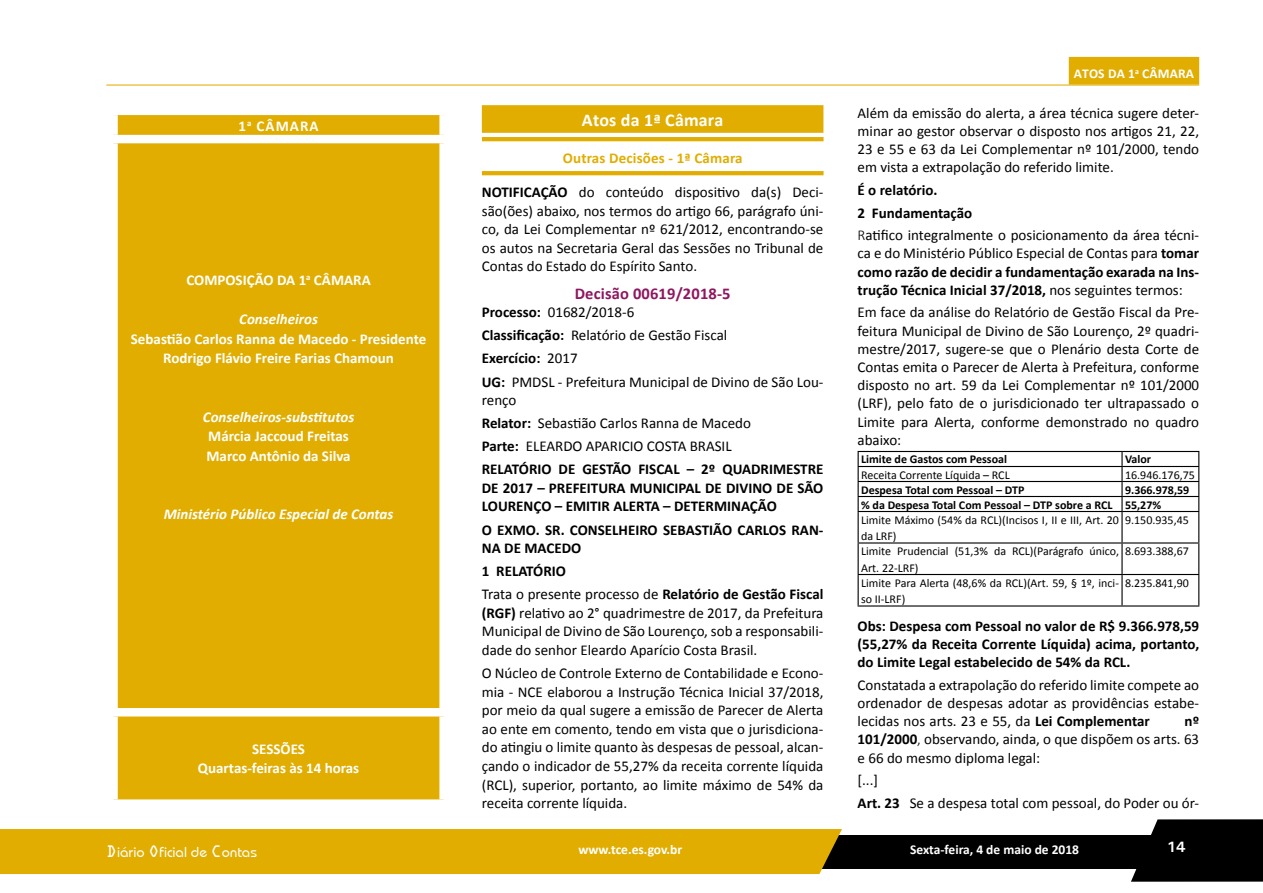
<style>
.page{position:relative;width:1263px;height:893px;background:#fff}
.page>*{position:absolute;margin:0;border:0;box-sizing:border-box;transform-origin:0 0}
.t1{font:700 18px "Calibri";letter-spacing:.01em;color:#fff}
.t2{font:700 16.5px "Calibri";letter-spacing:.01em;color:#8f1660}
.t3{font:15px/18.1px "Calibri";color:#000;text-align:justify}
.t4{font:700 15px/18.1px "Calibri";color:#000}
.t5{font:700 15px/19.5px "Calibri";color:#fff;text-align:center}
.t6{font:italic 700 15px "Calibri";color:#fff}
.t7{font:700 15px "Calibri";letter-spacing:.01em;color:#e0ad00}
.t8{font:500 15px "Bauhaus Itc TEE";color:#fff}
.t9{font:700 15px "Univers";color:#fff}
.t10{font:700 13.5px "Calibri";color:#fff}
.t11{font:12px/16.5px "Calibri";color:#000}
.t12{font:700 12px/15px "Calibri";color:#000}
.s1{font-weight:700}
.s2{font-weight:400}
.s3{font-family:"OCRA Std";font-weight:400}
.s4{font-weight:300}
</style>
<div class="page">
<svg style="left:1131px;top:819px;width:132px;height:63px;background:#1f1f1f"></svg>
<div style="left:804px;top:835px;width:459px;height:33px;background:#000"></div>
<div style="left:0;top:829px;width:842px;height:45px;background:#e0ad00"></div>
<div style="left:1069px;top:57px;width:130px;height:28px;background:#e0ad00"></div>
<hr style="left:106px;top:85px;width:1093px;height:1px;background:#e0ad00">
<div style="left:114px;top:111px;width:330px;height:28px;background:#e0ad00"></div>
<div style="left:118px;top:143px;width:321px;height:656px;background:#e0ad00"></div>
<div style="left:109px;top:107px;width:339px;height:8px;background:#fff"></div>
<div style="left:109px;top:115px;width:9px;height:20px;background:#fff"></div>
<div style="left:439px;top:115px;width:9px;height:20px;background:#fff"></div>
<div style="left:109px;top:135px;width:339px;height:8px;background:#fff"></div>
<div style="left:109px;top:708px;width:339px;height:8px;background:#fff"></div>
<div style="left:482px;top:105px;width:341px;height:28px;background:#e0ad00"></div>
<hr style="left:482px;top:137px;width:341px;height:4px;background:#e0ad00">
<svg style="left:482px;top:171px;width:341px;height:4px"></svg>
<svg style="left:859px;top:452px;width:339px;height:153px"></svg>
<hr style="left:857px;top:466px;width:265px;height:1px;background:#000">
<hr style="left:1122px;top:466px;width:77px;height:1px;background:#000">
<hr style="left:857px;top:481px;width:265px;height:1px;background:#000">
<hr style="left:1122px;top:481px;width:77px;height:1px;background:#000">
<hr style="left:857px;top:496px;width:265px;height:1px;background:#000">
<hr style="left:1122px;top:496px;width:77px;height:1px;background:#000">
<hr style="left:857px;top:511px;width:265px;height:1px;background:#000">
<hr style="left:1122px;top:511px;width:77px;height:1px;background:#000">
<hr style="left:857px;top:542px;width:265px;height:2px;background:#000">
<hr style="left:1122px;top:542px;width:77px;height:2px;background:#000">
<hr style="left:857px;top:574px;width:265px;height:1px;background:#000">
<hr style="left:1122px;top:574px;width:77px;height:1px;background:#000">
<svg style="left:1121px;top:452px;width:1px;height:59px"></svg>
<hr style="left:1121px;top:512px;width:1px;height:30px;background:#000">
<hr style="left:1121px;top:544px;width:1px;height:30px;background:#000">
<hr style="left:1121px;top:575px;width:1px;height:30px;background:#000">
<hr style="left:857px;top:451px;width:265px;height:1px;background:#000">
<hr style="left:1122px;top:451px;width:77px;height:1px;background:#000">
<svg style="left:857px;top:452px;width:2px;height:59px"></svg>
<svg style="left:1198px;top:452px;width:1px;height:59px"></svg>
<hr style="left:857px;top:512px;width:2px;height:30px;background:#000">
<hr style="left:1198px;top:512px;width:1px;height:30px;background:#000">
<hr style="left:857px;top:544px;width:2px;height:30px;background:#000">
<hr style="left:1198px;top:544px;width:1px;height:30px;background:#000">
<hr style="left:857px;top:575px;width:2px;height:30px;background:#000">
<hr style="left:1198px;top:575px;width:1px;height:30px;background:#000">
<hr style="left:857px;top:605px;width:265px;height:2px;background:#000">
<hr style="left:1122px;top:605px;width:77px;height:2px;background:#000">
<p class="t5" style="left:239px;top:116px;width:82px">1<sup>a</sup> CÂMARA</p>
<p class="t5" style="left:186px;top:270px;width:186px">COMPOSIÇÃO DA 1<sup>a</sup> CÂMARA</p>
<p class="t6" style="left:239px;top:310px;width:80px">Conselheiros</p>
<p class="t5" style="left:131px;top:329px;width:297px">Sebastião Carlos Ranna de Macedo - Presidente<br>Rodrigo Flávio Freire Farias Chamoun</p>
<p class="t6" style="left:203px;top:407px;width:153px">Conselheiros-substitutos</p>
<p class="t5" style="left:206px;top:426px;width:146px;text-align:left">Márcia Jaccoud Freitas<br>Marco Antônio da Silva</p>
<p class="t6" style="left:164px;top:505px;width:231px">Ministério Público Especial de Contas</p>
<p class="t5" style="left:198px;top:739px;width:163px">SESSÕES<br>Quartas-feiras às 14 horas</p>
<p class="t1" style="left:582px;top:109px;width:143px">Atos da 1ª Câmara</p>
<p class="t7" style="left:563px;top:148px;width:181px">Outras Decisões - 1ª Câmara</p>
<p class="t3" style="left:482px;top:183px;width:343px;line-height:18.6px"><span class="s1">NOTIFICAÇÃO</span> do conteúdo dispositivo da(s) Deci&shy;são(ões) abaixo, nos termos do artigo 66, parágrafo úni&shy;co, da Lei Complementar nº 621/2012, encontrando-se os autos na Secretaria Geral das Sessões no Tribunal de Contas do Estado do Espírito Santo.</p>
<p class="t2" style="left:575px;top:283px;width:157px">Decisão 00619/2018-5</p>
<p class="t3" style="left:482px;top:301px;width:343px;line-height:23.1px;text-align:left"><span class="s1">Processo:</span> 01682/2018-6<br><span class="s1">Classificação:</span> Relatório de Gestão Fiscal<br><span class="s1">Exercício:</span> 2017<br><span class="s1">UG:</span> PMDSL - Prefeitura Municipal de Divino de São Lou-</p>
<p class="t3" style="left:482px;top:389px;width:343px;line-height:23.1px;text-align:left">renço<br><span class="s1">Relator:</span> Sebastião Carlos Ranna de Macedo<br><span class="s1">Parte:</span> ELEARDO APARICIO COSTA BRASIL<br><span class="s1">RELATÓRIO DE GESTÃO FISCAL – 2º QUADRIMESTRE</span></p>
<p class="t4" style="left:482px;top:479px;width:343px;line-height:18.6px">DE 2017 – PREFEITURA MUNICIPAL DE DIVINO DE SÃO<br>LOURENÇO – EMITIR ALERTA – DETERMINAÇÃO</p>
<p class="t4" style="left:482px;top:520px;width:343px;line-height:18.6px">O EXMO. SR. CONSELHEIRO SEBASTIÃO CARLOS RAN-<br>NA DE MACEDO</p>
<p class="t4" style="left:482px;top:560px;width:343px;line-height:23.1px">1 RELATÓRIO<br><span class="s2">Trata o presente processo de</span> Relatório de Gestão Fiscal</p>
<p class="t3" style="left:482px;top:604px;width:343px;line-height:18.6px"><span class="s1">(RGF)</span> relativo ao 2° quadrimestre de 2017, da Prefeitura Municipal de Divino de São Lourenço, sob a responsabili&shy;dade do senhor Eleardo Aparício Costa Brasil.</p>
<p class="t3" style="left:482px;top:664px;width:343px;line-height:18.6px">O Núcleo de Controle Externo de Contabilidade e Econo&shy;mia - NCE elaborou a Instrução Técnica Inicial 37/2018, por meio da qual sugere a emissão de Parecer de Alerta ao ente em comento, tendo em vista que o jurisdiciona&shy;do atingiu o limite quanto às despesas de pessoal, alcan&shy;çando o indicador de 55,27% da receita corrente líquida (RCL), superior, portanto, ao limite máximo de 54% da receita corrente líquida.</p>
<p class="t8" style="left:106px;top:843px;width:152px"><span class="s3">D</span>iário <span class="s3">O</span>ficial de <span class="s3">C</span>ontas</p>
<p class="t10" style="left:578px;top:840px;width:105px">www.tce.es.gov.br</p>
<p class="t10" style="left:1074px;top:65px;width:122px">ATOS DA 1<sup>a</sup> CÂMARA</p>
<p class="t3" style="left:857px;top:104px;width:343px">Além da emissão do alerta, a área técnica sugere deter&shy;minar ao gestor observar o disposto nos artigos 21, 22, 23 e 55 e 63 da Lei Complementar nº 101/2000, tendo em vista a extrapolação do referido limite.</p>
<p class="t3" style="left:857px;top:179px;width:343px;line-height:22.6px;text-align:left"><span class="s1">É o relatório.<br>2 Fundamentação<br></span><span class="s4">R</span>atifico integralmente o posicionamento da área técni-</p>
<p class="t4" style="left:857px;top:244px;width:343px;text-align:justify"><span class="s2">ca e do Ministério Público Especial de Contas para</span> tomar como razão de decidir a fundamentação exarada na Ins&shy;trução Técnica Inicial 37/2018, <span class="s2">nos seguintes termos:</span></p>
<p class="t3" style="left:857px;top:303px;width:343px">Em face da análise do Relatório de Gestão Fiscal da Pre&shy;feitura Municipal de Divino de São Lourenço, 2º quadri&shy;mestre/2017, sugere-se que o Plenário desta Corte de Contas emita o Parecer de Alerta à Prefeitura, conforme disposto no art. 59 da Lei Complementar nº 101/2000 (LRF), pelo fato de o jurisdicionado ter ultrapassado o Limite para Alerta, conforme demonstrado no quadro abaixo:</p>
<p class="t12" style="left:861px;top:452px;width:147px">Limite de Gastos com Pessoal</p>
<p class="t12" style="left:1125px;top:452px;width:28px">Valor</p>
<p class="t11" style="left:861px;top:466px;width:150px">Receita Corrente Líquida – RCL</p>
<p class="t11" style="left:1125px;top:466px;width:71px">16.946.176,75</p>
<p class="t12" style="left:861px;top:482px;width:165px">Despesa Total com Pessoal – DTP</p>
<p class="t12" style="left:861px;top:482px;width:330px;text-indent:264px">9.366.978,59 % da Despesa Total Com Pessoal – DTP sobre a RCL 55,27%</p>
<p class="t11" style="left:861px;top:511px;width:259px">Limite Máximo (54% da RCL)(Incisos I, II e III, Art. 20 da LRF)</p>
<p class="t11" style="left:1125px;top:511px;width:65px">9.150.935,45</p>
<p class="t11" style="left:861px;top:543px;width:259px">Limite Prudencial (51,3% da RCL)(Parágrafo único,<br>Art. 22-LRF)</p>
<p class="t11" style="left:1125px;top:543px;width:65px">8.693.388,67</p>
<p class="t11" style="left:861px;top:574px;width:259px">Limite Para Alerta (48,6% da RCL)(Art. 59, § 1º, inci&shy;so II-LRF)</p>
<p class="t11" style="left:1125px;top:574px;width:65px">8.235.841,90</p>
<p class="t4" style="left:857px;top:617px;width:343px;text-align:justify">Obs: Despesa com Pessoal no valor de R$ 9.366.978,59 (55,27% da Receita Corrente Líquida) acima, portanto, do Limite Legal estabelecido de 54% da RCL.</p>
<p class="t3" style="left:857px;top:676px;width:343px">Constatada a extrapolação do referido limite compete ao ordenador de despesas adotar as providências estabe&shy;lecidas nos arts. 23 e 55, da <span class="s1">Lei Complementar</span></p>
<p class="t3" style="left:857px;top:712px;width:343px;text-indent:327px"><span class="s1">nº 101/2000</span><span class="s4">,</span> observando, ainda, o que dispõem os arts. 63 e 66 do mesmo diploma legal:</p>
<p class="t3" style="left:857px;top:769px;width:343px;line-height:22.6px">[...]<br><span class="s1">Art. 23</span> Se a despesa total com pessoal, do Poder ou ór-</p>
<p class="t10" style="left:910px;top:840px;width:171px">Sexta-feira, 4 de maio de 2018</p>
<p class="t9" style="left:1167px;top:837px;width:20px">14</p>
</div>
